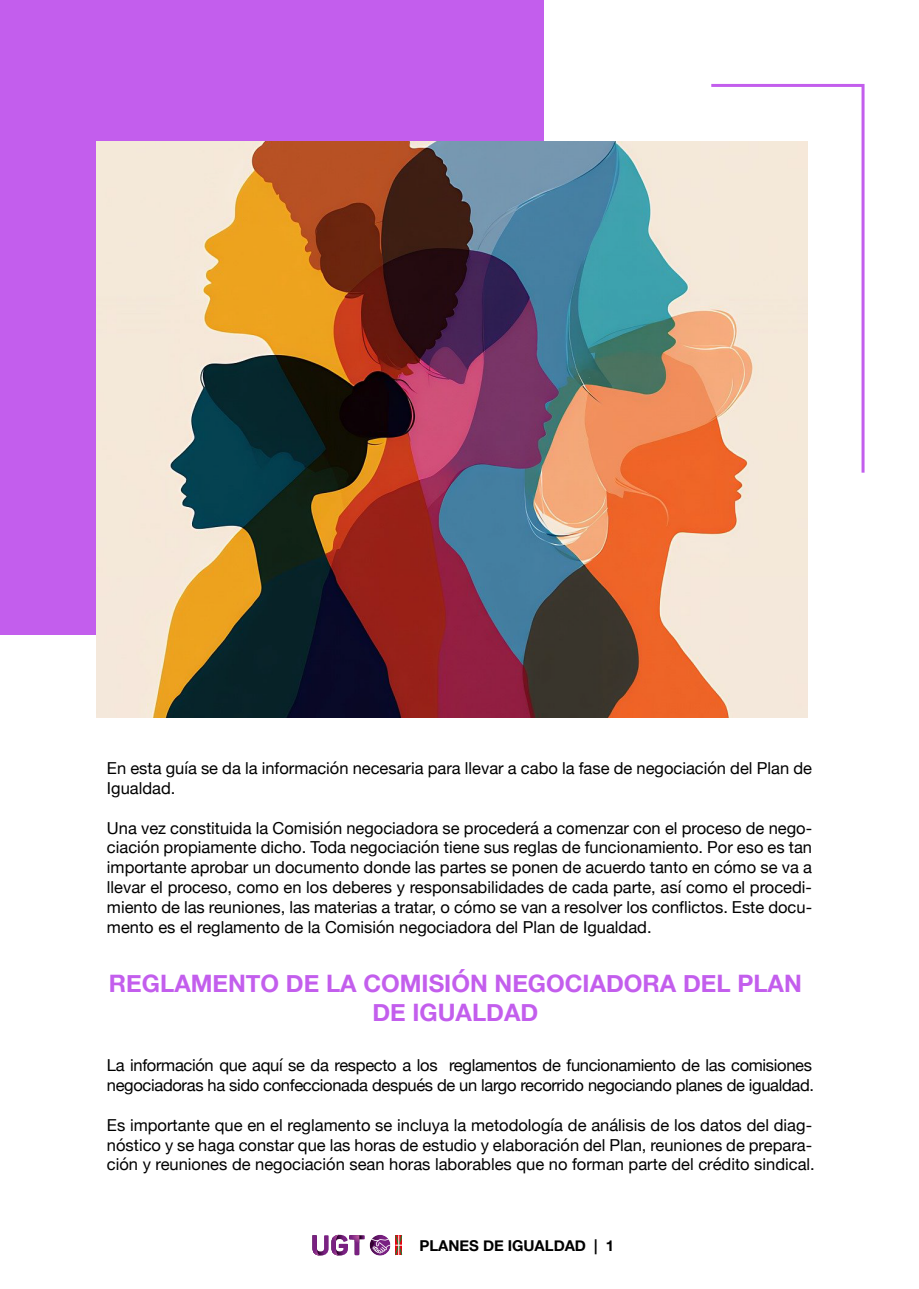
<style>
.page{position:relative;width:919px;height:1289px;background:#fff}
.page>*{position:absolute;margin:0;border:0;box-sizing:border-box;transform-origin:0 0}
.t1{font:700 24px/28.8px "Helvetica Neue";color:#c35eed;text-align:center}
.t2{font:16.5px/19.8px "Helvetica Neue";color:#000}
.t3{font:16.5px/19.8px "Helvetica Neue";letter-spacing:-.02em;color:#000}
.t4{font:700 15px "Helvetica Neue";letter-spacing:-.005em;color:#000}
</style>
<div class="page">
<div style="left:0;top:0;width:543px;height:634px;background:#c35eed"></div>
<svg style="left:711px;top:83px;width:154px;height:392px"></svg>
<img style="left:97px;top:141px;width:710px;height:576px">
<svg style="left:312px;top:1234px;width:90px;height:22px"></svg>
<p class="t2" style="left:107px;top:759px;width:706px">En esta guía se da la información necesaria para llevar a cabo la fase de negociación del Plan de<br>Igualdad.</p>
<p class="t2" style="left:107px;top:818px;width:706px;text-align:justify">Una vez constituida la Comisión negociadora se procederá a comenzar con el proceso de nego&shy;ciación propiamente dicho. Toda negociación tiene sus reglas de funcionamiento. Por eso es tan importante aprobar un documento donde las partes se ponen de acuerdo tanto en cómo se va a llevar el proceso, como en los deberes y responsabilidades de cada parte, así como el procedi&shy;miento de las reuniones, las materias a tratar, o cómo se van a resolver los conflictos. Este docu&shy;mento es el reglamento de la Comisión negociadora del Plan de Igualdad.</p>
<h1 class="t1" style="left:109px;top:969px;width:694px">REGLAMENTO DE LA COMISIÓN NEGOCIADORA DEL PLAN<br>DE IGUALDAD</h1>
<p class="t3" style="left:107px;top:1056px;width:708px">La información que aquí se da respecto a los reglamentos de funcionamiento de las comisiones negociadoras ha sido confeccionada después de un largo recorrido negociando planes de igualdad.</p>
<p class="t2" style="left:107px;top:1115px;width:709px">Es importante que en el reglamento se incluya la metodología de análisis de los datos del diag&shy;nóstico y se haga constar que las horas de estudio y elaboración del Plan, reuniones de prepara&shy;ción y reuniones de negociación sean horas laborables que no forman parte del crédito sindical.</p>
<p class="t4" style="left:419px;top:1233px;width:196px">PLANES DE IGUALDAD | 1</p>
</div>
